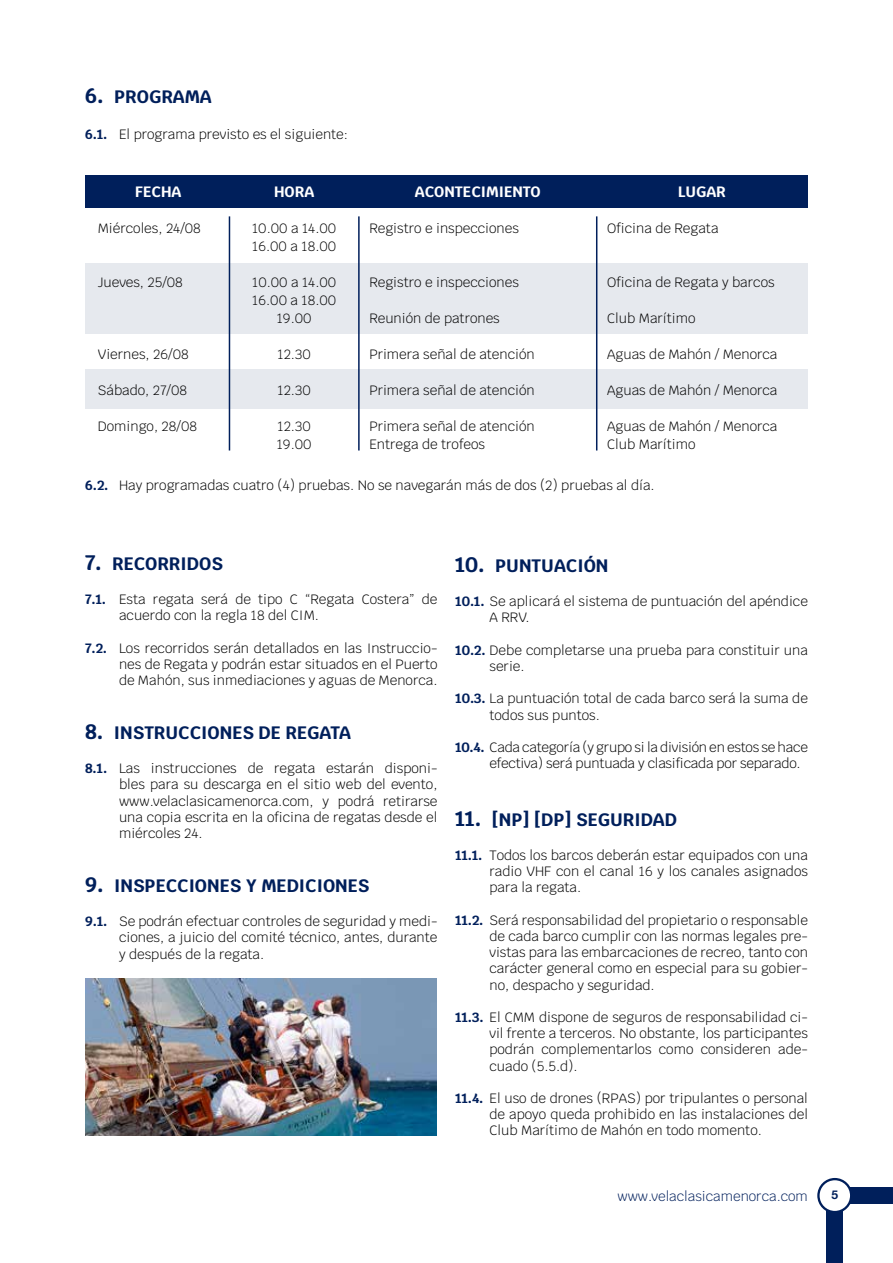
<style>
.page{position:relative;width:893px;height:1263px;background:#fff}
.page>*{position:absolute;margin:0;border:0;box-sizing:border-box;transform-origin:0 0}
.t1{font:700 18px "Krub";color:#001f5b}
.t2{font:700 15px "Krub";color:#fff}
.t3{font:300 13.5px/16.2px "Krub";color:#000}
.t4{font:300 13.5px "Krub";color:#001f5b}
.t5{font:700 12px "Helvetica Neue LT Com";color:#001f5b}
.s1{font-size:21px}
.s2{font-weight:700;color:#001f5b}
</style>
<div class="page">
<div style="left:826px;top:1192px;width:17px;height:71px;background:#001f5b"></div>
<div style="left:831px;top:1187px;width:62px;height:17px;background:#001f5b"></div>
<svg style="left:817px;top:1178px;width:35px;height:35px"></svg>
<div style="left:820px;top:1180px;width:30px;height:31px;background:#fff;border-radius:50%"></div>
<div style="left:85px;top:264px;width:722px;height:70px;background:#e6e9ee"></div>
<div style="left:85px;top:369px;width:722px;height:39px;background:#e6e9ee"></div>
<div style="left:85px;top:175px;width:723px;height:33px;background:#001f5b"></div>
<hr style="left:229px;top:216px;width:1px;height:234px;background:#001f5b">
<hr style="left:358px;top:216px;width:2px;height:234px;background:#001f5b">
<hr style="left:596px;top:216px;width:1px;height:234px;background:#001f5b">
<img style="left:86px;top:978px;width:351px;height:158px">
<h1 class="t1" style="left:85px;top:86px;width:128px"><span class="s1">6.</span> PROGRAMA</h1>
<p class="t3" style="left:85px;top:126px;width:265px"><span class="s2">6.1.</span> El programa previsto es el siguiente:</p>
<p class="t2" style="left:415px;top:183px;width:128px">ACONTECIMIENTO</p>
<p class="t3" style="left:369px;top:220px;width:151px">Registro e inspecciones</p>
<p class="t2" style="left:274px;top:183px;width:42px">HORA</p>
<p class="t3" style="left:252px;top:220px;width:86px;line-height:18px">10.00 a 14.00<br>16.00 a 18.00</p>
<p class="t3" style="left:252px;top:274px;width:86px;line-height:18px;text-align:center">10.00 a 14.00<br>16.00 a 18.00<br>19.00</p>
<p class="t3" style="left:277px;top:346px;width:35px">12.30</p>
<p class="t3" style="left:277px;top:382px;width:35px">12.30</p>
<p class="t3" style="left:277px;top:418px;width:36px;line-height:18px">12.30<br>19.00</p>
<p class="t3" style="left:85px;top:477px;width:571px"><span class="s2">6.2.</span> Hay programadas cuatro (4) pruebas. No se navegarán más de dos (2) pruebas al día.</p>
<p class="t2" style="left:135px;top:183px;width:48px">FECHA</p>
<p class="t3" style="left:98px;top:220px;width:105px">Miércoles, 24/08</p>
<p class="t2" style="left:678px;top:183px;width:50px">LUGAR</p>
<p class="t3" style="left:607px;top:220px;width:113px">Oficina de Regata</p>
<p class="t3" style="left:98px;top:274px;width:87px">Jueves, 25/08</p>
<p class="t3" style="left:607px;top:274px;width:169px">Oficina de Regata y barcos</p>
<p class="t3" style="left:607px;top:310px;width:90px">Club Marítimo</p>
<p class="t3" style="left:607px;top:346px;width:172px">Aguas de Mahón / Menorca</p>
<p class="t3" style="left:607px;top:382px;width:172px">Aguas de Mahón / Menorca</p>
<p class="t3" style="left:607px;top:418px;width:172px;line-height:18px">Aguas de Mahón / Menorca<br>Club Marítimo</p>
<p class="t3" style="left:369px;top:274px;width:151px">Registro e inspecciones</p>
<p class="t3" style="left:369px;top:310px;width:132px">Reunión de patrones</p>
<p class="t3" style="left:369px;top:346px;width:167px">Primera señal de atención</p>
<p class="t3" style="left:369px;top:382px;width:167px">Primera señal de atención</p>
<p class="t3" style="left:369px;top:418px;width:167px;line-height:18px">Primera señal de atención<br>Entrega de trofeos</p>
<p class="t3" style="left:98px;top:346px;width:92px">Viernes, 26/08</p>
<p class="t3" style="left:98px;top:382px;width:91px">Sábado, 27/08</p>
<p class="t3" style="left:98px;top:418px;width:101px">Domingo, 28/08</p>
<h1 class="t1" style="left:85px;top:553px;width:139px"><span class="s1">7.</span> RECORRIDOS</h1>
<p class="t3" style="left:119px;top:591px;width:320px;text-indent:-34px"><span class="s2">7.1.</span> Esta regata será de tipo C “Regata Costera” de acuerdo con la regla 18 del CIM.</p>
<p class="t3" style="left:119px;top:640px;width:320px;text-align:justify;text-indent:-34px"><span class="s2">7.2.</span> Los recorridos serán detallados en las Instruccio&shy;nes de Regata y podrán estar situados en el Puerto de Mahón, sus inmediaciones y aguas de Menorca.</p>
<h1 class="t1" style="left:85px;top:722px;width:268px"><span class="s1">8.</span> INSTRUCCIONES DE REGATA</h1>
<p class="t3" style="left:119px;top:760px;width:320px;text-align:justify;text-indent:-34px"><span class="s2">8.1.</span> Las instrucciones de regata estarán disponi&shy;bles para su descarga en el sitio web del evento, www.velaclasicamenorca.com, y podrá retirarse una copia escrita en la oficina de regatas desde el miércoles 24.</p>
<h1 class="t1" style="left:85px;top:875px;width:286px"><span class="s1">9.</span> INSPECCIONES Y MEDICIONES</h1>
<p class="t3" style="left:119px;top:913px;width:320px;text-align:justify;text-indent:-34px"><span class="s2">9.1.</span> Se podrán efectuar controles de seguridad y medi&shy;ciones, a juicio del comité técnico, antes, durante y después de la regata.</p>
<h1 class="t1" style="left:455px;top:555px;width:155px"><span class="s1">10.</span> PUNTUACIÓN</h1>
<p class="t3" style="left:489px;top:593px;width:320px;text-indent:-34px"><span class="s2">10.1.</span> Se aplicará el sistema de puntuación del apéndice<br>A RRV.</p>
<p class="t3" style="left:489px;top:642px;width:320px;text-indent:-34px"><span class="s2">10.2.</span> Debe completarse una prueba para constituir una serie.</p>
<p class="t3" style="left:489px;top:690px;width:320px;text-indent:-34px"><span class="s2">10.3.</span> La puntuación total de cada barco será la suma de todos sus puntos.</p>
<p class="t3" style="left:489px;top:739px;width:320px;text-indent:-34px"><span class="s2">10.4.</span> Cada categoría (y grupo si la división en estos se hace efectiva) será puntuada y clasificada por separado.</p>
<h1 class="t1" style="left:455px;top:809px;width:223px"><span class="s1">11.</span> [NP] [DP] SEGURIDAD</h1>
<p class="t3" style="left:489px;top:847px;width:320px;text-align:justify;text-indent:-34px"><span class="s2">11.1.</span> Todos los barcos deberán estar equipados con una radio VHF con el canal 16 y los canales asignados para la regata.</p>
<p class="t3" style="left:489px;top:912px;width:320px;text-align:justify;text-indent:-34px"><span class="s2">11.2.</span> Será responsabilidad del propietario o responsable de cada barco cumplir con las normas legales pre&shy;vistas para las embarcaciones de recreo, tanto con carácter general como en especial para su gobier&shy;no, despacho y seguridad.</p>
<p class="t3" style="left:489px;top:1009px;width:320px;text-align:justify;text-indent:-34px"><span class="s2">11.3.</span> El CMM dispone de seguros de responsabilidad ci&shy;vil frente a terceros. No obstante, los participantes podrán complementarlos como consideren ade&shy;cuado (5.5.d).</p>
<p class="t3" style="left:489px;top:1090px;width:320px;text-align:justify;text-indent:-34px"><span class="s2">11.4.</span> El uso de drones (RPAS) por tripulantes o personal de apoyo queda prohibido en las instalaciones del Club Marítimo de Mahón en todo momento.</p>
<p class="t4" style="left:617px;top:1184px;width:192px">www.velaclasicamenorca.com</p>
<p class="t5" style="left:831px;top:1187px;width:8px">5</p>
</div>
